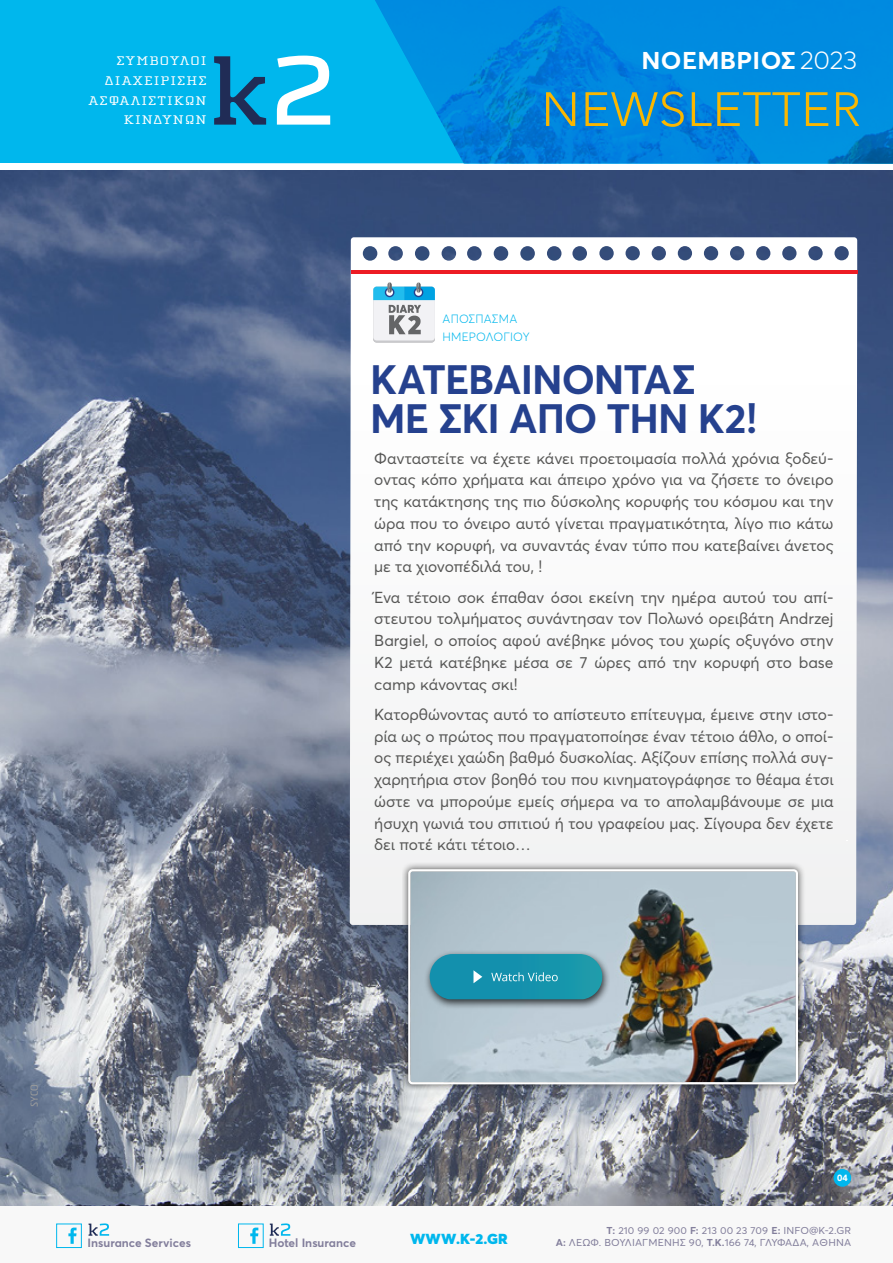
<style>
.page{position:relative;width:893px;height:1263px;background:#fff}
.page>*{position:absolute;margin:0;border:0;box-sizing:border-box;transform-origin:0 0}
.t1{font:300 47.7px "Avenir";letter-spacing:.01em;color:#fab700;scale:1.05 1}
.t2{font:700 40.5px/39.3px "Averta";letter-spacing:-.025em;color:#25418e}
.t3{font:700 24px "Averta";letter-spacing:.015em;color:#fff;scale:1.05 1}
.t4{font:15.75px/21.8px "Averta";letter-spacing:-.005em;color:#575756;text-align:justify}
.t5{font:900 14.4px "Averta";color:#00b7ed;scale:1.05 1}
.t6{font:12.9px/19.8px "Cholla Slab Gr";letter-spacing:.065em;color:#fff;text-align:right;scale:1.24 1}
.t7{font:700 11.85px "Averta";color:#837f9c}
.t8{font:300 11.85px/17.7px "Averta";letter-spacing:.015em;color:#00b7ed}
.t9{font:9.9px "Averta";letter-spacing:.01em;color:#837f9c;scale:1.05 1}
.t10{font:9.75px "Sommet Rounded";color:#9d9d9c}
.t11{font:900 9px "Avenir";color:#fff}
.s1{font-weight:300;font-size:25.5px}
.s2{font-weight:700}
</style>
<div class="page">
<img style="left:0;top:170px;width:893px;height:1036px">
<div style="left:0;top:1207px;width:893px;height:56px;background:#f8f8f8"></div>
<svg style="left:350px;top:237px;width:507px;height:688px"></svg>
<hr style="left:351px;top:270px;width:507px;height:3px;background:#ed1c24">
<div style="left:0;top:0;width:367px;height:164px;background:#00b7ed"></div>
<img style="left:367px;top:0;width:526px;height:164px">
<svg style="left:214px;top:56px;width:52px;height:69px;background:#0c7eaf"></svg>
<svg style="left:277px;top:56px;width:53px;height:69px"></svg>
<div style="left:833px;top:1169px;width:18px;height:18px;background:#00b7ed;border-radius:50%"></div>
<svg style="left:373px;top:282px;width:62px;height:60px"></svg>
<svg style="left:68px;top:1227px;width:9px;height:17px"></svg>
<div style="left:56px;top:1223px;width:26px;height:25px;border:1px solid #00b7ed"></div>
<svg style="left:250px;top:1227px;width:8px;height:17px"></svg>
<div style="left:238px;top:1223px;width:26px;height:25px;border:1px solid #00b7ed"></div>
<svg style="left:89px;top:1223px;width:20px;height:13px"></svg>
<svg style="left:270px;top:1223px;width:20px;height:13px"></svg>
<div style="left:402px;top:862px;width:403px;height:230px;background:#000;opacity:.66"></div>
<img style="left:411px;top:872px;width:384px;height:209px">
<div style="left:408px;top:869px;width:390px;height:215px;border:2px solid #fff;border-radius:3px"></div>
<div style="left:423px;top:950px;width:187px;height:60px;background:#000;opacity:.75"></div>
<svg style="left:430px;top:954px;width:172px;height:45px;background:#2296ae"></svg>
<p class="t6" style="left:89px;top:51px;width:97px">ΣΥΜΒΟΥΛΟΙ<br>ΔΙΑΧΕΙΡΙΣΗΣ<br>ΑΣΦΑΛΙΣΤΙΚΩΝ<br>ΚΙΝΔΥΝΩΝ</p>
<h3 class="t3" style="left:641px;top:45px;width:207px">ΝΟΕΜΒΡΙΟΣ <span class="s1">2023</span></h3>
<h1 class="t1" style="left:541px;top:81px;width:306px">NEWSLETTER</h1>
<p class="t8" style="left:443px;top:310px;width:89px">ΑΠΌΣΠΑΣΜΑ<br>ΗΜΕΡΟΛΟΓΊΟΥ</p>
<h2 class="t2" style="left:370px;top:359px;width:389px">ΚΑΤΕΒΑΙΝΟΝΤΑΣ<br>ΜΕ ΣΚΙ ΑΠΟ ΤΗΝ Κ2!</h2>
<p class="t4" style="left:374px;top:447px;width:461px">Φανταστείτε να έχετε κάνει προετοιμασία πολλά χρόνια ξοδεύ&shy;οντας κόπο χρήματα και άπειρο χρόνο για να ζήσετε το όνειρο της κατάκτησης της πιο δύσκολης κορυφής του κόσμου και την ώρα που το όνειρο αυτό γίνεται πραγματικότητα, λίγο πιο κάτω από την κορυφή, να συναντάς έναν τύπο που κατεβαίνει άνετος με τα χιονοπέδιλά του, !</p>
<p class="t4" style="left:374px;top:586px;width:461px">Ένα τέτοιο σοκ έπαθαν όσοι εκείνη την ημέρα αυτού του απί&shy;στευτου τολμήματος συνάντησαν τον Πολωνό ορειβάτη Andrzej Bargiel, ο οποίος αφού ανέβηκε μόνος του χωρίς οξυγόνο στην Κ2 μετά κατέβηκε μέσα σε 7 ώρες από την κορυφή στο base camp κάνοντας σκι!</p>
<p class="t4" style="left:374px;top:703px;width:461px">Κατορθώνοντας αυτό το απίστευτο επίτευγμα, έμεινε στην ιστο&shy;ρία ως ο πρώτος που πραγματοποίησε έναν τέτοιο άθλο, ο οποί&shy;ος περιέχει χαώδη βαθμό δυσκολίας. Αξίζουν επίσης πολλά συγ&shy;χαρητήρια στον βοηθό του που κινηματογράφησε το θέαμα έτσι ώστε να μπορούμε εμείς σήμερα να το απολαμβάνουμε σε μια ήσυχη γωνιά του σπιτιού ή του γραφείου μας. Σίγουρα δεν έχετε δει ποτέ κάτι τέτοιο…</p>
<p class="t10" style="left:28px;top:1107px;width:24px;rotate:-90deg">SYCO</p>
<p class="t7" style="left:88px;top:1235px;width:105px">Insurance Services</p>
<p class="t7" style="left:269px;top:1235px;width:89px">Hotel Insurance</p>
<p class="t11" style="left:837px;top:1170px;width:12px">04</p>
<p class="t9" style="left:607px;top:1224px;width:234px"><span class="s2">T:</span> 210 99 02 900 <span class="s2">F:</span> 213 00 23 709 <span class="s2">E:</span> INFO@K-2.GR</p>
<p class="t5" style="left:410px;top:1230px;width:95px">WWW.K-2.GR</p>
<p class="t9" style="left:556px;top:1236px;width:283px"><span class="s2">A:</span> ΛΕΩΦ. ΒΟΥΛΙΑΓΜΈΝΗΣ 90, <span class="s2">T.K.</span>166 74, ΓΛΥΦΆΔΑ, AΘΗΝΑ</p>
</div>
